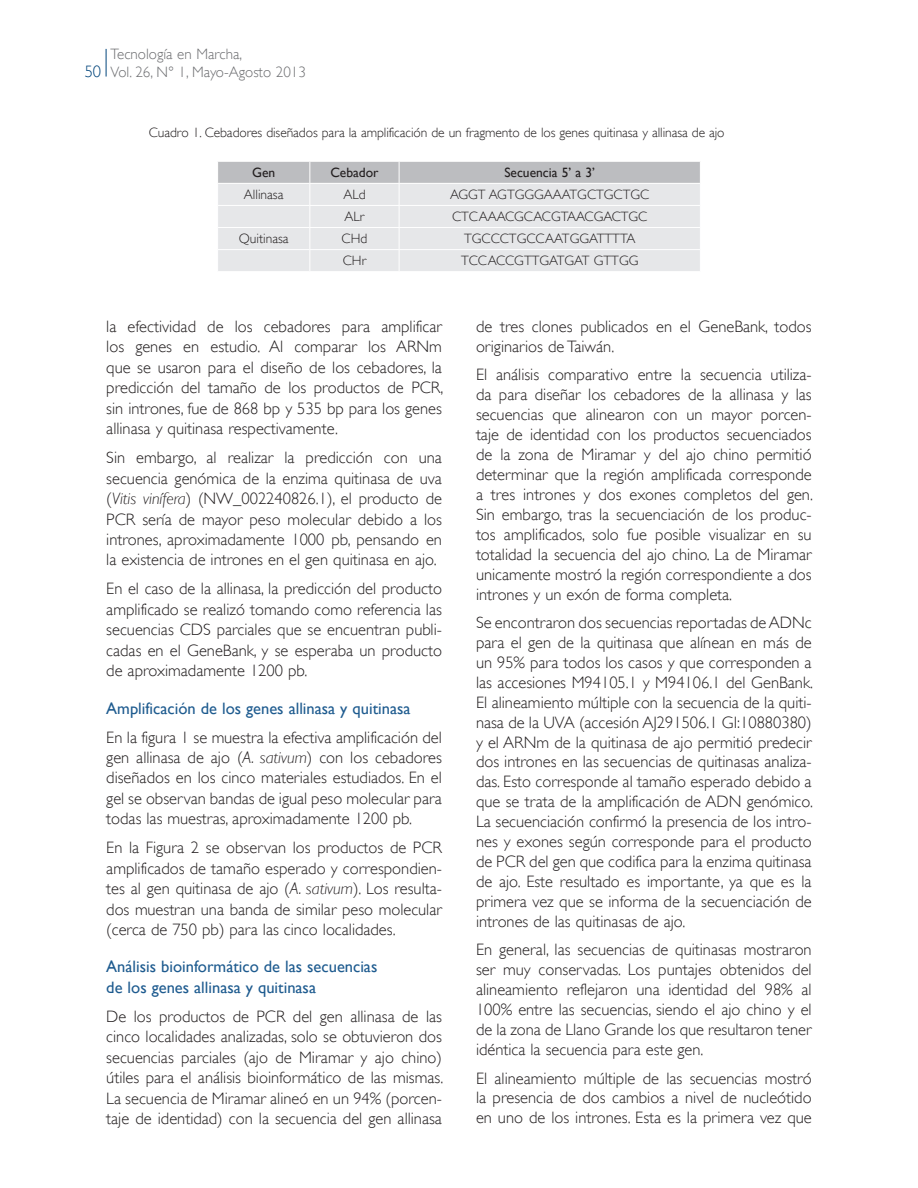
<style>
.page{position:relative;width:918px;height:1188px;background:#fff}
.page>*{position:absolute;margin:0;border:0;box-sizing:border-box;transform-origin:0 0}
.t1{font:300 16.5px/20px "Gill Sans";color:#231f20;text-align:justify}
.t2{font:16.5px/20.4px "Gill Sans";color:#1e5b8f}
.t3{font:300 15px/18px "Gill Sans";color:#6c6d70}
.t4{font:300 13.5px "Gill Sans";color:#231f20}
.t5{font:13.5px "Gill Sans";color:#231f20}
.s1{font-size:16.5px;color:#00447b}
.s2{font-style:italic}
</style>
<div class="page">
<svg style="left:106px;top:49px;width:1px;height:28px"></svg>
<svg style="left:218px;top:161px;width:482px;height:110px;background:#dfe0e2"></svg>
<p class="t3" style="left:85px;top:44px;width:223px;text-indent:26px">Tecnología en Marcha,<br><span class="s1">50</span> Vol. 26, N° 1, Mayo-Agosto 2013</p>
<p class="t4" style="left:149px;top:125px;width:577px">Cuadro 1. Cebadores diseñados para la amplificación de un fragmento de los genes quitinasa y allinasa de ajo</p>
<p class="t5" style="left:252px;top:165px;width:25px">Gen</p>
<p class="t5" style="left:330px;top:165px;width:50px">Cebador</p>
<p class="t5" style="left:504px;top:165px;width:92px">Secuencia 5’ a 3’</p>
<p class="t4" style="left:244px;top:187px;width:41px">Allinasa</p>
<p class="t4" style="left:343px;top:187px;width:24px">ALd</p>
<p class="t4" style="left:450px;top:187px;width:201px">AGGT AGTGGGAAATGCTGCTGC</p>
<p class="t4" style="left:345px;top:209px;width:21px">ALr</p>
<p class="t4" style="left:452px;top:209px;width:197px">CTCAAACGCACGTAACGACTGC</p>
<p class="t4" style="left:239px;top:231px;width:51px">Quitinasa</p>
<p class="t4" style="left:342px;top:231px;width:27px">CHd</p>
<p class="t4" style="left:464px;top:231px;width:173px">TGCCCTGCCAATGGATTTTA</p>
<p class="t4" style="left:343px;top:253px;width:25px">CHr</p>
<p class="t4" style="left:461px;top:253px;width:179px">TCCACCGTTGATGAT GTTGG</p>
<p class="t1" style="left:106px;top:316px;width:339px;line-height:20.4px">la efectividad de los cebadores para amplificar los genes en estudio. Al comparar los ARNm que se usaron para el diseño de los cebadores, la predicción del tamaño de los productos de PCR, sin intrones, fue de 868 bp y 535 bp para los genes allinasa y quitinasa respectivamente.</p>
<p class="t1" style="left:106px;top:447px;width:337px;line-height:20.4px">Sin embargo, al realizar la predicción con una secuencia genómica de la enzima quitinasa de uva (<span class="s2">Vitis vinífera</span>) (NW_002240826.1), el producto de PCR sería de mayor peso molecular debido a los intrones, aproximadamente 1000 pb, pensando en la existencia de intrones en el gen quitinasa en ajo.</p>
<p class="t1" style="left:106px;top:579px;width:337px;line-height:20.4px">En el caso de la allinasa, la predicción del producto amplificado se realizó tomando como referencia las secuencias CDS parciales que se encuentran publi&shy;cadas en el GeneBank, y se esperaba un producto de aproximadamente 1200 pb.</p>
<p class="t2" style="left:106px;top:698px;width:306px">Amplificación de los genes allinasa y quitinasa</p>
<p class="t1" style="left:106px;top:727px;width:337px;line-height:20.4px">En la figura 1 se muestra la efectiva amplificación del gen allinasa de ajo (<span class="s2">A. sativum</span>) con los cebadores diseñados en los cinco materiales estudiados. En el gel se observan bandas de igual peso molecular para todas las muestras, aproximadamente 1200 pb.</p>
<p class="t1" style="left:106px;top:837px;width:337px;line-height:20.4px">En la Figura 2 se observan los productos de PCR amplificados de tamaño esperado y correspondien&shy;tes al gen quitinasa de ajo (<span class="s2">A. sativum</span>). Los resulta&shy;dos muestran una banda de similar peso molecular (cerca de 750 pb) para las cinco localidades.</p>
<p class="t2" style="left:106px;top:957px;width:273px">Análisis bioinformático de las secuencias de los genes allinasa y quitinasa</p>
<p class="t1" style="left:106px;top:1006px;width:338px;line-height:20.4px">De los productos de PCR del gen allinasa de las cinco localidades analizadas, solo se obtuvieron dos secuencias parciales (ajo de Miramar y ajo chino) útiles para el análisis bioinformático de las mismas.<br>La secuencia de Miramar alineó en un 94% (porcen&shy;taje de identidad) con la secuencia del gen allinasa</p>
<p class="t1" style="left:476px;top:316px;width:337px">de tres clones publicados en el GeneBank, todos originarios de Taiwán.</p>
<p class="t1" style="left:476px;top:365px;width:338px">El análisis comparativo entre la secuencia utiliza&shy;da para diseñar los cebadores de la allinasa y las secuencias que alinearon con un mayor porcen&shy;taje de identidad con los productos secuenciados de la zona de Miramar y del ajo chino permitió determinar que la región amplificada corresponde a tres intrones y dos exones completos del gen.<br>Sin embargo, tras la secuenciación de los produc&shy;tos amplificados, solo fue posible visualizar en su totalidad la secuencia del ajo chino. La de Miramar unicamente mostró la región correspondiente a dos intrones y un exón de forma completa.</p>
<p class="t1" style="left:476px;top:612px;width:339px">Se encontraron dos secuencias reportadas de ADNc para el gen de la quitinasa que alínean en más de un 95% para todos los casos y que corresponden a las accesiones M94105.1 y M94106.1 del GenBank.<br>El alineamiento múltiple con la secuencia de la quiti&shy;nasa de la UVA (accesión AJ291506.1 GI:10880380) y el ARNm de la quitinasa de ajo permitió predecir dos intrones en las secuencias de quitinasas analiza&shy;das. Esto corresponde al tamaño esperado debido a que se trata de la amplificación de ADN genómico.<br>La secuenciación confirmó la presencia de los intro&shy;nes y exones según corresponde para el producto de PCR del gen que codifica para la enzima quitinasa de ajo. Este resultado es importante, ya que es la primera vez que se informa de la secuenciación de intrones de las quitinasas de ajo.</p>
<p class="t1" style="left:476px;top:940px;width:337px">En general, las secuencias de quitinasas mostraron ser muy conservadas. Los puntajes obtenidos del alineamiento reflejaron una identidad del 98% al 100% entre las secuencias, siendo el ajo chino y el de la zona de Llano Grande los que resultaron tener idéntica la secuencia para este gen.</p>
<p class="t1" style="left:476px;top:1068px;width:337px">El alineamiento múltiple de las secuencias mostró la presencia de dos cambios a nivel de nucleótido en uno de los intrones. Esta es la primera vez que</p>
</div>
